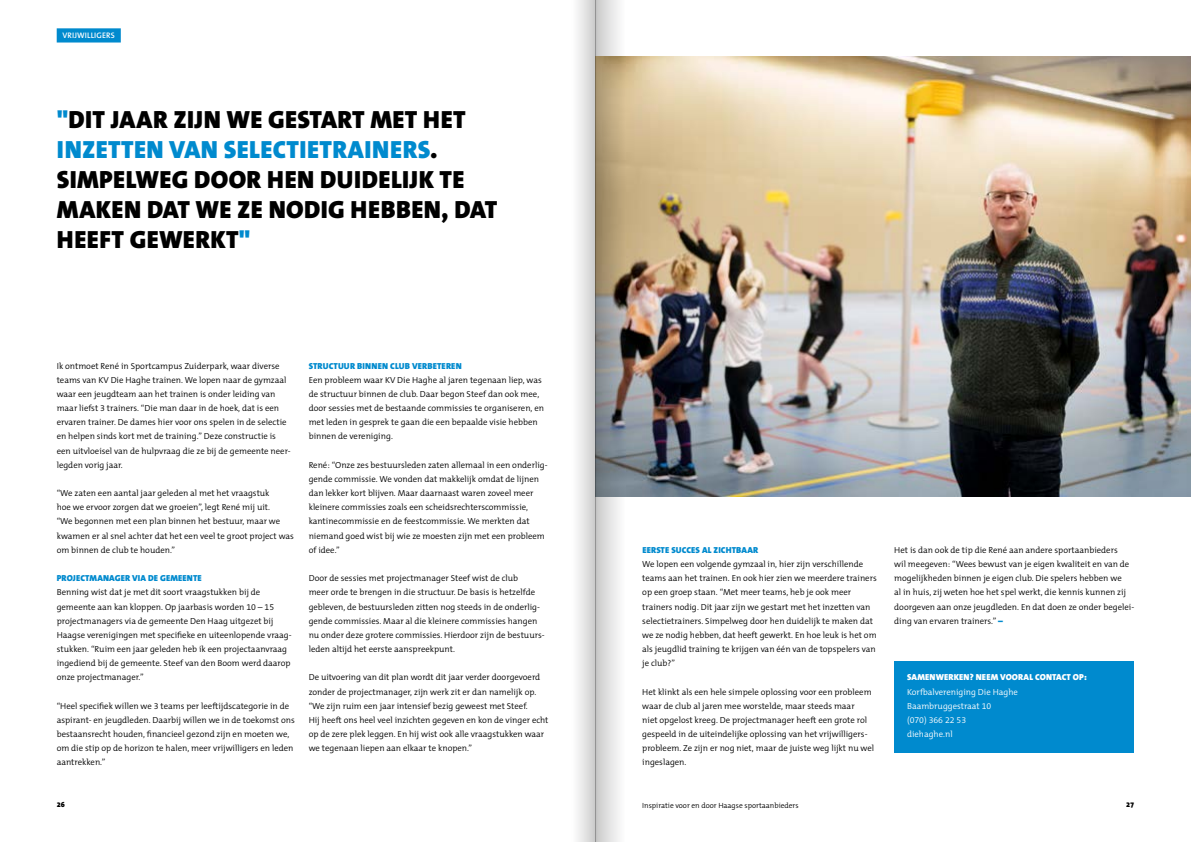
<style>
.page{position:relative;width:1191px;height:842px;background:#fff}
.page>*{position:absolute;margin:0;border:0;box-sizing:border-box;transform-origin:0 0}
.t1{font:900 25px/30px "The Mix B W9";letter-spacing:.015em;color:#000}
.Broodtekst{font:300 8.8px/14.2px "The Mix B W4";color:#000}
.Tussenkop_8_75{font:900 8.8px "The Mix B W9";letter-spacing:.015em;color:#008ace}
.Kadertekst_-_arcerin{font:300 8.8px "The Mix B W4";color:#fff}
.Kaderkop_-_arcering{font:900 8.8px "The Sans B W9";letter-spacing:.015em;color:#fff}
.Broodtekst-2{font:600 8px "The Mix B W6";letter-spacing:.015em;color:#fff}
.t2{font:300 7.5px "The Mix B W4";color:#000}
.t3{font:900 7.5px "The Sans B W9";color:#000}
.s1{color:#008ace}
.s2{font-family:"The Mix B W9";font-weight:900;color:#008ace}
</style>
<div class="page">
<img style="left:625px;top:57px;width:566px;height:439px">
<div style="left:894px;top:661px;width:240px;height:34px;background:#008ace"></div>
<div style="left:894px;top:689px;width:240px;height:35px;background:#008ace"></div>
<div style="left:894px;top:718px;width:240px;height:34px;background:#008ace"></div>
<svg style="left:57px;top:28px;width:64px;height:15px"></svg>
<svg style="left:595px;top:0;width:30px;height:842px;background:#b0aca2"></svg>
<svg style="left:577px;top:0;width:18px;height:842px"></svg>
<p class="Broodtekst-2" style="left:62px;top:31px;width:54px">VRIJWILLIGERS</p>
<p class="t1" style="left:57px;top:104px;width:442px"><span class="s1">"</span>DIT JAAR ZIJN WE GESTART MET HET<br><span class="s1">INZETTEN VAN SELECTIETRAINERS</span>.<br>SIMPELWEG DOOR HEN DUIDELIJK TE<br>MAKEN DAT WE ZE NODIG HEBBEN, DAT<br>HEEFT GEWERKT<span class="s1">"</span></p>
<p class="Broodtekst" style="left:57px;top:358px;width:235px">Ik ontmoet René in Sportcampus Zuiderpark, waar diverse teams van KV Die Haghe trainen. We lopen naar de gymzaal waar een jeugdteam aan het trainen is onder leiding van maar liefst 3 trainers. “Die man daar in de hoek, dat is een ervaren trainer. De dames hier voor ons spelen in de selectie en helpen sinds kort met de training.” Deze constructie is een uitvloeisel van de hulpvraag die ze bij de gemeente neer&shy;legden vorig jaar.</p>
<p class="Broodtekst" style="left:57px;top:486px;width:239px">“We zaten een aantal jaar geleden al met het vraagstuk<br>hoe we ervoor zorgen dat we groeien”, legt René mij uit.<br>“We begonnen met een plan binnen het bestuur, maar we kwamen er al snel achter dat het een veel te groot project was om binnen de club te houden.”</p>
<h3 class="Tussenkop_8_75" style="left:57px;top:572px;width:146px">PROJECTMANAGER VIA DE GEMEENTE</h3>
<p class="Broodtekst" style="left:57px;top:585px;width:236px">Benning wist dat je met dit soort vraagstukken bij de gemeente aan kan kloppen. Op jaarbasis worden 10 – 15 projectmanagers via de gemeente Den Haag uitgezet bij Haagse verenigingen met specifieke en uiteenlopende vraag&shy;stukken. “Ruim een jaar geleden heb ik een projectaanvraag ingediend bij de gemeente. Steef van den Boom werd daarop onze projectmanager.”</p>
<p class="Broodtekst" style="left:57px;top:699px;width:240px">“Heel specifiek willen we 3 teams per leeftijdscategorie in de aspirant- en jeugdleden. Daarbij willen we in de toekomst ons bestaansrecht houden, financieel gezond zijn en moeten we, om die stip op de horizon te halen, meer vrijwilligers en leden aantrekken.”</p>
<h3 class="Tussenkop_8_75" style="left:309px;top:360px;width:154px">STRUCTUUR BINNEN CLUB VERBETEREN</h3>
<p class="Broodtekst" style="left:309px;top:373px;width:237px">Een probleem waar KV Die Haghe al jaren tegenaan liep, was de structuur binnen de club. Daar begon Steef dan ook mee, door sessies met de bestaande commissies te organiseren, en met leden in gesprek te gaan die een bepaalde visie hebben binnen de vereniging.</p>
<p class="Broodtekst" style="left:309px;top:458px;width:240px">René: “Onze zes bestuursleden zaten allemaal in een onderlig&shy;gende commissie. We vonden dat makkelijk omdat de lijnen dan lekker kort blijven. Maar daarnaast waren zoveel meer kleinere commissies zoals een scheidsrechterscommissie, kantinecommissie en de feestcommissie. We merkten dat niemand goed wist bij wie ze moesten zijn met een probleem of idee.”</p>
<p class="Broodtekst" style="left:309px;top:571px;width:237px">Door de sessies met projectmanager Steef wist de club<br>meer orde te brengen in die structuur. De basis is hetzelfde gebleven, de bestuursleden zitten nog steeds in de onderlig&shy;gende commissies. Maar al die kleinere commissies hangen nu onder deze grotere commissies. Hierdoor zijn de bestuurs&shy;leden altijd het eerste aanspreekpunt.</p>
<p class="Broodtekst" style="left:309px;top:670px;width:241px">De uitvoering van dit plan wordt dit jaar verder doorgevoerd zonder de projectmanager, zijn werk zit er dan namelijk op. “We zijn ruim een jaar intensief bezig geweest met Steef.<br>Hij heeft ons heel veel inzichten gegeven en kon de vinger echt op de zere plek leggen. En hij wist ook alle vraagstukken waar we tegenaan liepen aan elkaar te knopen.”</p>
<h3 class="Tussenkop_8_75" style="left:642px;top:544px;width:118px">EERSTE SUCCES AL ZICHTBAAR</h3>
<p class="Broodtekst" style="left:642px;top:557px;width:236px">We lopen een volgende gymzaal in, hier zijn verschillende teams aan het trainen. En ook hier zien we meerdere trainers op een groep staan. “Met meer teams, heb je ook meer trainers nodig. Dit jaar zijn we gestart met het inzetten van selectietrainers. Simpelweg door hen duidelijk te maken dat we ze nodig hebben, dat heeft gewerkt. En hoe leuk is het om als jeugdlid training te krijgen van één van de topspelers van je club?”</p>
<p class="Broodtekst" style="left:642px;top:684px;width:233px">Het klinkt als een hele simpele oplossing voor een probleem waar de club al jaren mee worstelde, maar steeds maar<br>niet opgelost kreeg. De projectmanager heeft een grote rol gespeeld in de uiteindelijke oplossing van het vrijwilligers&shy;probleem. Ze zijn er nog niet, maar de juiste weg lijkt nu wel ingeslagen.</p>
<p class="Broodtekst" style="left:894px;top:543px;width:241px">Het is dan ook de tip die René aan andere sportaanbieders<br>wil meegeven: “Wees bewust van je eigen kwaliteit en van de mogelijkheden binnen je eigen club. Die spelers hebben we<br>al in huis, zij weten hoe het spel werkt, die kennis kunnen zij doorgeven aan onze jeugdleden. En dat doen ze onder begelei&shy;ding van ervaren trainers.” <span class="s2">–</span></p>
<h3 class="Kaderkop_-_arcering" style="left:907px;top:672px;width:181px">SAMENWERKEN? NEEM VOORAL CONTACT OP:</h3>
<p class="Kadertekst_-_arcerin" style="left:907px;top:686px;width:112px">Korfbalvereniging Die Haghe</p>
<p class="Kadertekst_-_arcerin" style="left:907px;top:700px;width:86px">Baambruggestraat 10</p>
<p class="Kadertekst_-_arcerin" style="left:907px;top:714px;width:61px">(070) 366 22 53</p>
<p class="Kadertekst_-_arcerin" style="left:907px;top:728px;width:47px">diehaghe.nl</p>
<p class="t3" style="left:57px;top:800px;width:10px">26</p>
<p class="t2" style="left:642px;top:801px;width:158px">Inspiratie voor en door Haagse sportaanbieders</p>
<p class="t3" style="left:1126px;top:800px;width:10px">27</p>
</div>
